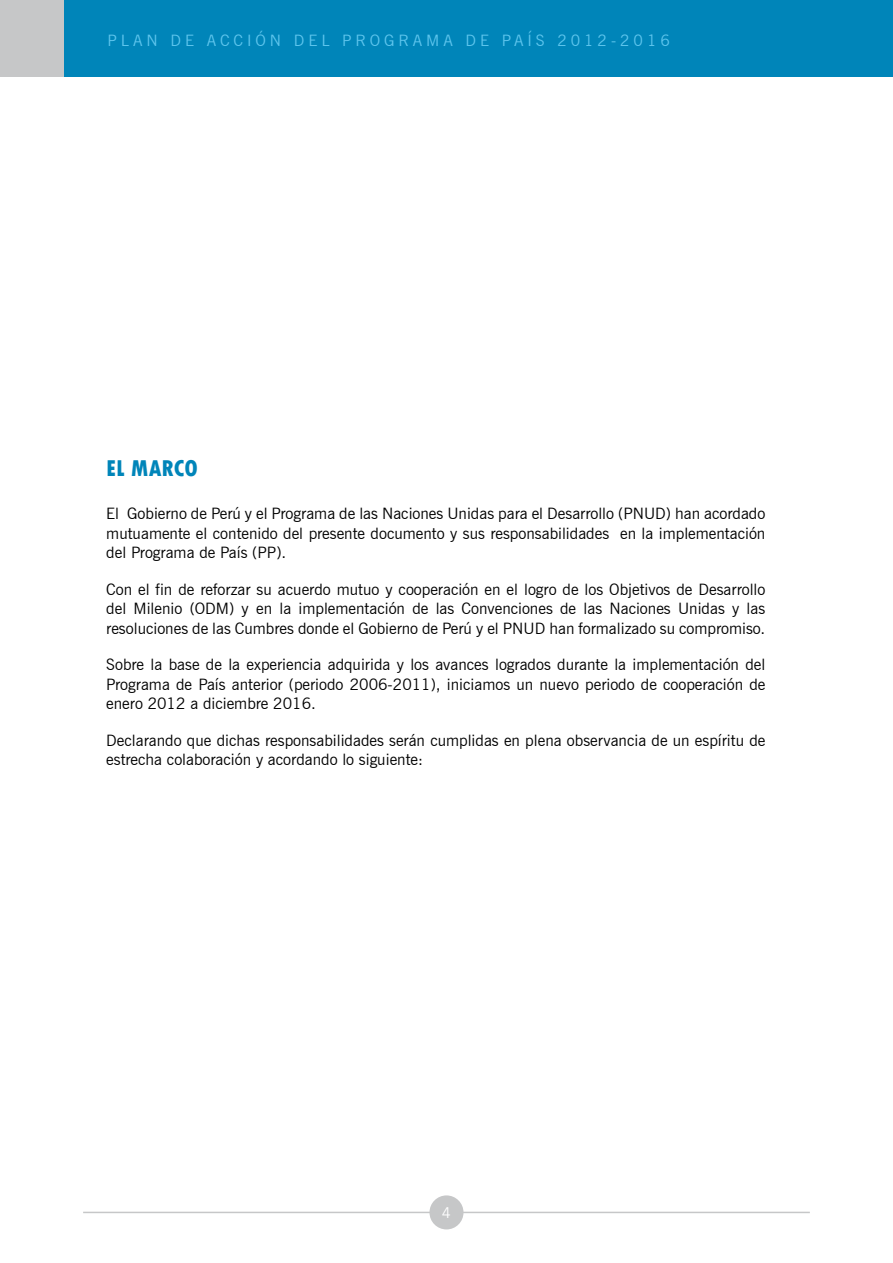
<style>
.page{position:relative;width:893px;height:1263px;background:#fff}
.page>*{position:absolute;margin:0;border:0;box-sizing:border-box;transform-origin:0 0}
.t1{font:800 condensed 24px "Tw Cen";color:#0085b9}
.t2{font:15.75px/19.5px "News Gothic BT";color:#000;text-align:justify}
.t3{font:15.75px "News Gothic BT";letter-spacing:.25em;color:#5ec5ed}
.t4{font:15px "News Gothic BT";color:#fff}
</style>
<div class="page">
<hr style="left:83px;top:1212px;width:727px;height:1px;background:#c6c7c8">
<div style="left:0;top:0;width:893px;height:77px;background:#0085b9"></div>
<div style="left:0;top:0;width:64px;height:77px;background:#c6c7c8"></div>
<div style="left:429px;top:1195px;width:34px;height:34px;background:#c6c7c8;border-radius:50%"></div>
<p class="t3" style="left:107px;top:31px;width:564px">PLAN DE ACCIÓN DEL PROGRAMA DE PAÍS 2012-2016</p>
<h1 class="t1" style="left:106px;top:454px;width:93px">EL MARCO</h1>
<p class="t2" style="left:106px;top:504px;width:661px">El Gobierno de Perú y el Programa de las Naciones Unidas para el Desarrollo (PNUD) han acordado mutuamente el contenido del presente documento y sus responsabilidades en la implementación del Programa de País (PP).</p>
<p class="t2" style="left:106px;top:579px;width:661px">Con el fin de reforzar su acuerdo mutuo y cooperación en el logro de los Objetivos de Desarrollo del Milenio (ODM) y en la implementación de las Convenciones de las Naciones Unidas y las resoluciones de las Cumbres donde el Gobierno de Perú y el PNUD han formalizado su compromiso.</p>
<p class="t2" style="left:106px;top:655px;width:661px">Sobre la base de la experiencia adquirida y los avances logrados durante la implementación del Programa de País anterior (periodo 2006-2011), iniciamos un nuevo periodo de cooperación de enero 2012 a diciembre 2016.</p>
<p class="t2" style="left:106px;top:730px;width:661px">Declarando que dichas responsabilidades serán cumplidas en plena observancia de un espíritu de estrecha colaboración y acordando lo siguiente:</p>
<p class="t4" style="left:442px;top:1203px;width:11px">4</p>
</div>
